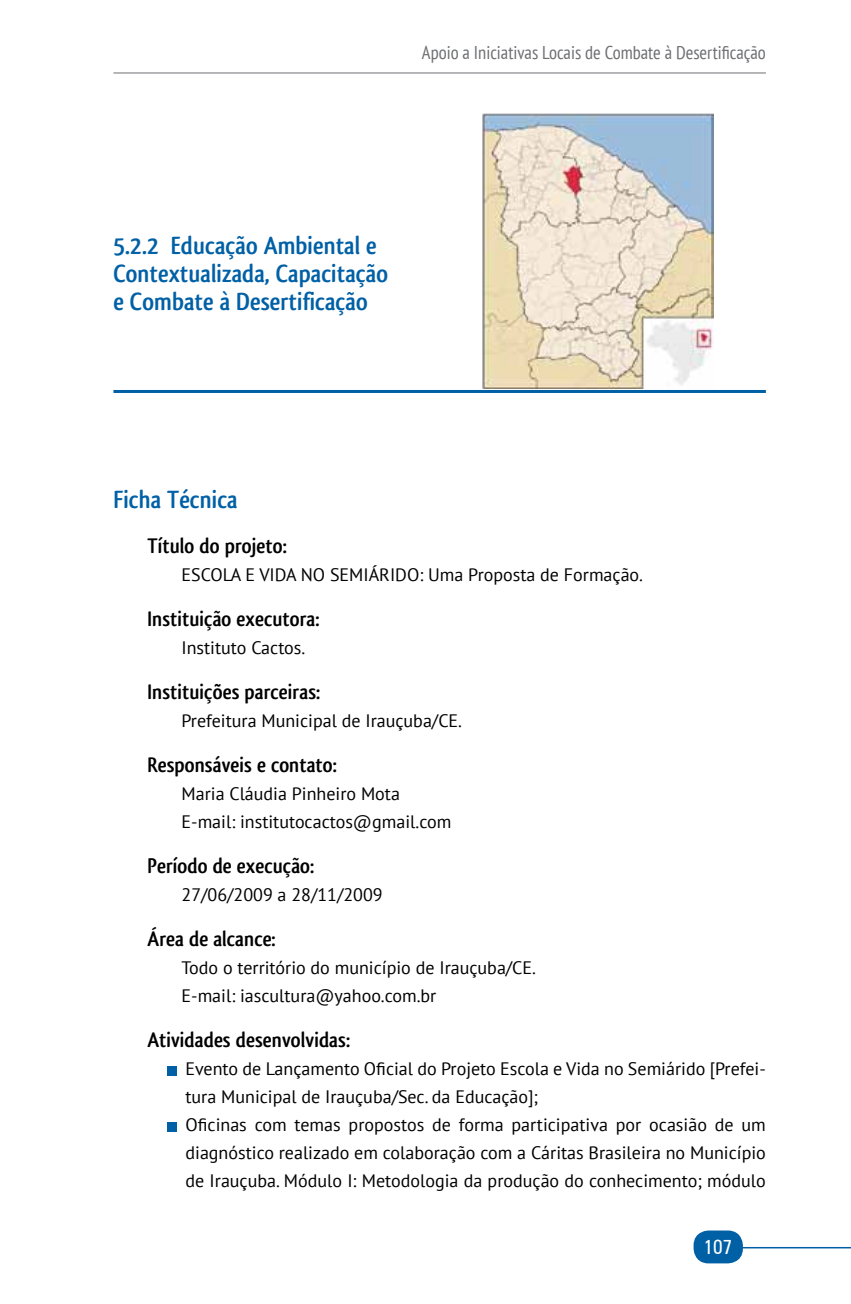
<style>
.page{position:relative;width:851px;height:1304px;background:#fff}
.page>*{position:absolute;margin:0;border:0;box-sizing:border-box;transform-origin:0 0}
.t1{font:700 26px/28px "Qlassik";color:#0060a6}
.t2{font:700 22px "Qlassik";color:#000}
.t3{font:condensed 20px "Zurich BT";color:#fff}
.t4{font:condensed 18.4px "PT Sans";color:#6d6e71}
.t5{font:18px/28px "PT Sans";color:#000}
</style>
<div class="page">
<hr style="left:739px;top:1247px;width:111px;height:1px;background:#0060a6">
<div style="left:694px;top:1231px;width:47px;height:31px;background:#0060a6;border-radius:14px"></div>
<div style="left:693px;top:1230px;width:49px;height:33px;border:2px solid #0060a6;border-radius:14px"></div>
<hr style="left:113px;top:73px;width:652px;height:1px;background:#6d6e71">
<div style="left:167px;top:1066px;width:9px;height:9px;background:#0060a6"></div>
<div style="left:167px;top:1122px;width:9px;height:9px;background:#0060a6"></div>
<hr style="left:113px;top:390px;width:652px;height:3px;background:#0060a6">
<img style="left:482px;top:113px;width:231px;height:276px">
<p class="t4" style="left:422px;top:41px;width:345px">Apoio a Iniciativas Locais de Combate à Desertificação</p>
<h1 class="t1" style="left:113px;top:232px;width:276px">5.2.2 Educação Ambiental e<br>Contextualizada, Capacitação e Combate à Desertificação</h1>
<h1 class="t1" style="left:113px;top:486px;width:126px">Ficha Técnica</h1>
<p class="t2" style="left:147px;top:533px;width:141px">Título do projeto:</p>
<p class="t5" style="left:181px;top:561px;width:463px">ESCOLA E VIDA NO SEMIÁRIDO: Uma Proposta de Formação.</p>
<p class="t2" style="left:147px;top:606px;width:174px">Instituição executora:</p>
<p class="t5" style="left:181px;top:634px;width:125px">Instituto Cactos.</p>
<p class="t2" style="left:147px;top:679px;width:174px">Instituições parceiras:</p>
<p class="t5" style="left:181px;top:707px;width:282px">Prefeitura Municipal de Irauçuba/CE.</p>
<p class="t2" style="left:147px;top:752px;width:191px">Responsáveis e contato:</p>
<p class="t5" style="left:181px;top:780px;width:271px">Maria Cláudia Pinheiro Mota<br>E-mail: institutocactos@gmail.com</p>
<p class="t2" style="left:147px;top:853px;width:168px">Período de execução:</p>
<p class="t5" style="left:181px;top:881px;width:202px">27/06/2009 a 28/11/2009</p>
<p class="t2" style="left:147px;top:926px;width:130px">Área de alcance:</p>
<p class="t5" style="left:181px;top:954px;width:356px">Todo o território do município de Irauçuba/CE.<br>E-mail: iascultura@yahoo.com.br</p>
<p class="t2" style="left:147px;top:1027px;width:204px">Atividades desenvolvidas:</p>
<p class="t5" style="left:185px;top:1055px;width:581px">Evento de Lançamento Oficial do Projeto Escola e Vida no Semiárido [Prefei&shy;tura Municipal de Irauçuba/Sec. da Educação];<br>Oficinas com temas propostos de forma participativa por ocasião de um diagnóstico realizado em colaboração com a Cáritas Brasileira no Município de Irauçuba. Módulo I: Metodologia da produção do conhecimento; módulo</p>
<p class="t3" style="left:703px;top:1234px;width:30px">107</p>
</div>
